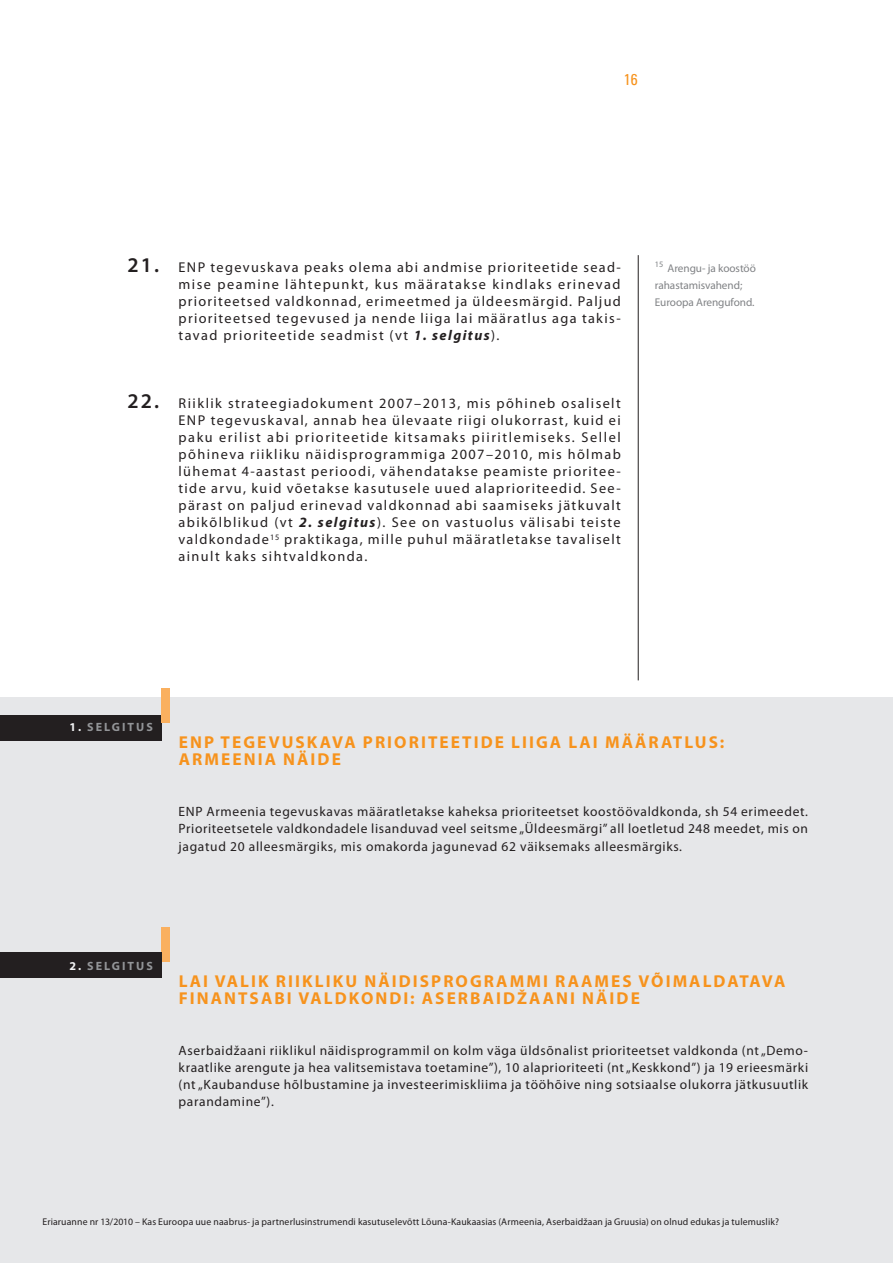
<style>
.page{position:relative;width:893px;height:1263px;background:#fff}
.page>*{position:absolute;margin:0;border:0;box-sizing:border-box;transform-origin:0 0}
.t1{font:700 17.25px/17px "Myriad Pro";letter-spacing:.12em;color:#f7931d}
.t2{font:condensed 15.75px "Univers LT Std";color:#f7931d}
.t3{font:14.25px/17px "Myriad Pro";letter-spacing:.095em;color:#231f20;text-align:justify}
.t4{font:13.5px/17px "Myriad Pro";letter-spacing:.05em;color:#231f20;text-align:justify}
.t5{font:700 12px "Myriad Pro";letter-spacing:.17em;color:#939598}
.t6{font:11.25px/17px "Myriad Pro";letter-spacing:-.005em;color:#808285}
.t7{font:9.75px "Myriad Pro";letter-spacing:.015em;color:#231f20}
.s1{font-weight:600;font-size:21px}
.s2{font-weight:700;font-style:italic}
.s3{color:#f2f3f4}
</style>
<div class="page">
<div style="left:0;top:1174px;width:893px;height:89px;background:#e6e7e9"></div>
<div style="left:0;top:697px;width:893px;height:494px;background:#e6e7e9"></div>
<hr style="left:638px;top:255px;width:1px;height:425px;background:#231f20">
<div style="left:0;top:715px;width:162px;height:25px;background:#231f20"></div>
<div style="left:162px;top:688px;width:8px;height:34px;background:#fab05f"></div>
<div style="left:162px;top:927px;width:8px;height:34px;background:#fab05f"></div>
<div style="left:0;top:952px;width:162px;height:25px;background:#231f20"></div>
<p class="t2" style="left:624px;top:69px;width:15px">16</p>
<p class="t3" style="left:179px;top:259px;width:444px;text-indent:-51px"><span class="s1">21.</span> ENP tegevuskava peaks olema abi andmise prioriteetide sead&shy;mise peamine lähtepunkt, kus määratakse kindlaks erinevad prioriteetsed valdkonnad, erimeetmed ja üldeesmärgid. Paljud prioriteetsed tegevused ja nende liiga lai määratlus aga takis&shy;tavad prioriteetide seadmist (vt <span class="s2">1. selgitus</span>).</p>
<p class="t3" style="left:179px;top:395px;width:444px;text-indent:-51px"><span class="s1">22.</span> Riiklik strateegiadokument 2007–2013, mis põhineb osaliselt ENP tegevuskaval, annab hea ülevaate riigi olukorrast, kuid ei paku erilist abi prioriteetide kitsamaks piiritlemiseks. Sellel põhineva riikliku näidisprogrammiga 2007–2010, mis hõlmab lühemat 4-aastast perioodi, vähendatakse peamiste prioritee&shy;tide arvu, kuid võetakse kasutusele uued alaprioriteedid. See&shy;pärast on paljud erinevad valdkonnad abi saamiseks jätkuvalt abikõlblikud (vt <span class="s2">2. selgitus</span>). See on vastuolus välisabi teiste valdkondade<sup>15</sup> praktikaga, mille puhul määratletakse tavaliselt ainult kaks sihtvaldkonda.</p>
<p class="t6" style="left:655px;top:260px;width:103px"><sup>15</sup> Arengu- ja koostöö rahastamisvahend;<br>Euroopa Arengufond.</p>
<p class="t5" style="left:70px;top:719px;width:84px"><span class="s3">1.</span> SELGITUS</p>
<p class="t1" style="left:179px;top:733px;width:547px">EN P TEGEVUSKAVA PRIORITEETIDE LIIGA LAI MÄÄRATLUS:<br>ARMEENIA NÄIDE</p>
<p class="t4" style="left:179px;top:803px;width:631px">ENP Armeenia tegevuskavas määratletakse kaheksa prioriteetset koostöövaldkonda, sh 54 erimeedet.<br>Prioriteetsetele valdkondadele lisanduvad veel seitsme „Üldeesmärgi” all loetletud 248 meedet, mis on jagatud 20 alleesmärgiks, mis omakorda jagunevad 62 väiksemaks alleesmärgiks.</p>
<p class="t5" style="left:70px;top:958px;width:84px"><span class="s3">2.</span> SELGITUS</p>
<p class="t1" style="left:179px;top:972px;width:608px">LAI VALIK RIIKLIKU NÄIDISPROGRAMMI RAAMES VÕIMALDATAVA<br>FINANTSABI VALDKONDI: ASERBAIDŽAANI NÄIDE</p>
<p class="t4" style="left:179px;top:1041px;width:631px">Aserbaidžaani riiklikul näidisprogrammil on kolm väga üldsõnalist prioriteetset valdkonda (nt „Demo&shy;kraatlike arengute ja hea valitsemistava toetamine”), 10 alaprioriteeti (nt „Keskkond”) ja 19 erieesmärki (nt „Kaubanduse hõlbustamine ja investeerimiskliima ja tööhõive ning sotsiaalse olukorra jätkusuutlik parandamine”).</p>
<p class="t7" style="left:43px;top:1215px;width:738px">Eriaruanne nr 13/2010 – Kas Euroopa uue naabrus- ja partnerlusinstrumendi kasutuselevõtt Lõuna-Kaukaasias (Armeenia, Aserbaidžaan ja Gruusia) on olnud edukas ja tulemuslik?</p>
</div>
